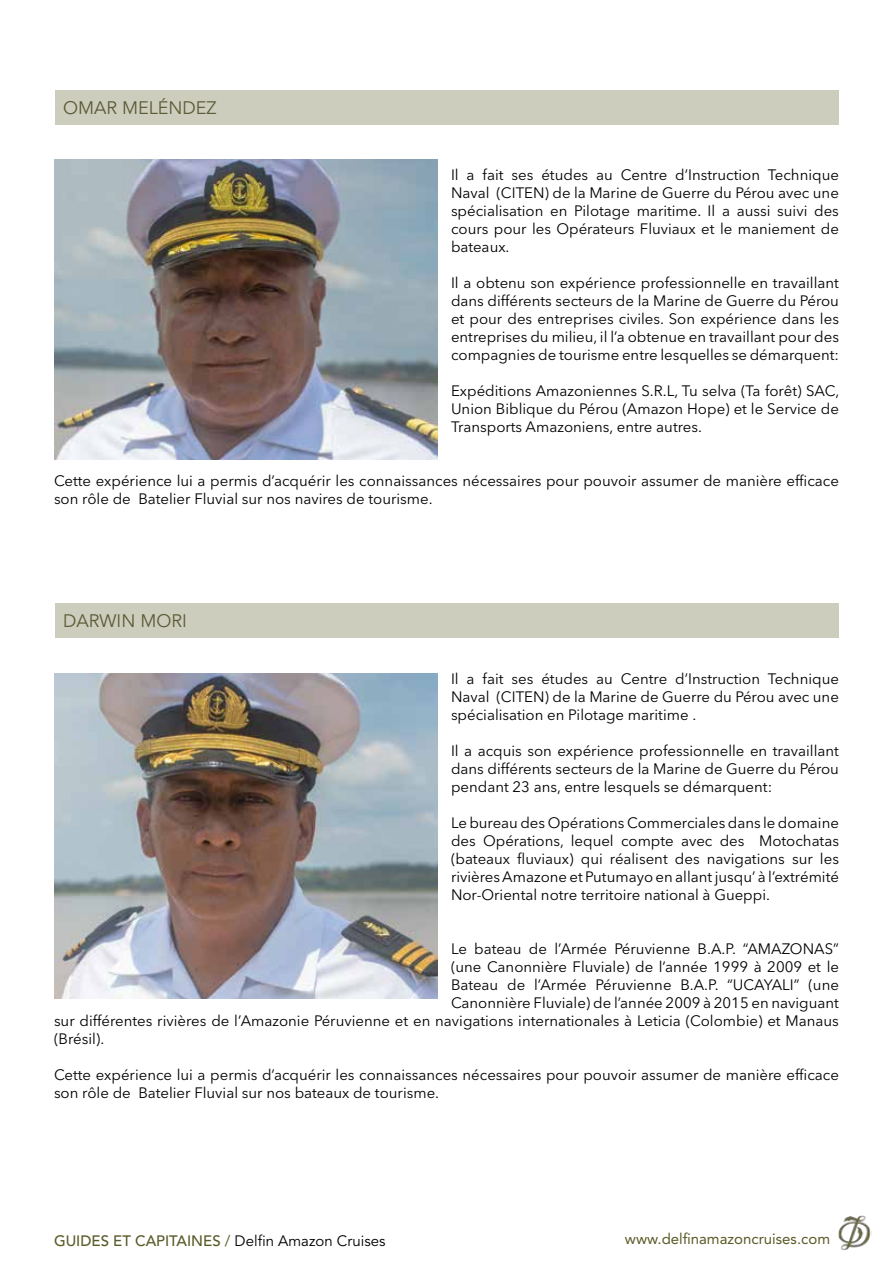
<style>
.page{position:relative;width:893px;height:1263px;background:#fff}
.page>*{position:absolute;margin:0;border:0;box-sizing:border-box;transform-origin:0 0}
.t1{font:18px "Avenir LT Std";color:#5d5c37}
.t2{font:15px/18px "Avenir Next LT Pro";color:#000;text-align:justify}
.t3{font:15px "Avenir LT Std";color:#000}
.t4{font:15px "Avenir LT Std";color:#5a5a28}
.s1{font-weight:500;color:#5a5a28}
.s2{color:#5a5a28}
</style>
<div class="page">
<img style="left:838px;top:1215px;width:33px;height:35px">
<div style="left:55px;top:603px;width:783px;height:35px;background:#cdcdbe"></div>
<img style="left:54px;top:673px;width:383px;height:325px">
<div style="left:55px;top:90px;width:783px;height:34px;background:#cdcdbe"></div>
<img style="left:54px;top:160px;width:383px;height:300px">
<p class="t1" style="left:63px;top:98px;width:155px">OMAR MELÉNDEZ</p>
<p class="t2" style="left:451px;top:166px;width:389px">Il a fait ses études au Centre d’Instruction Technique Naval (CITEN) de la Marine de Guerre du Pérou avec une spécialisation en Pilotage maritime. Il a aussi suivi des cours pour les Opérateurs Fluviaux et le maniement de bateaux.</p>
<p class="t2" style="left:451px;top:274px;width:390px">Il a obtenu son expérience professionnelle en travaillant dans différents secteurs de la Marine de Guerre du Pérou et pour des entreprises civiles. Son expérience dans les entreprises du milieu, il l’a obtenue en travaillant pour des compagnies de tourisme entre lesquelles se démarquent:</p>
<p class="t2" style="left:451px;top:382px;width:390px">Expéditions Amazoniennes S.R.L, Tu selva (Ta forêt) SAC, Union Biblique du Pérou (Amazon Hope) et le Service de Transports Amazoniens, entre autres.</p>
<p class="t2" style="left:54px;top:472px;width:786px">Cette expérience lui a permis d’acquérir les connaissances nécessaires pour pouvoir assumer de manière efficace son rôle de Batelier Fluvial sur nos navires de tourisme.</p>
<p class="t1" style="left:63px;top:611px;width:125px">DARWIN MORI</p>
<p class="t2" style="left:451px;top:670px;width:389px">Il a fait ses études au Centre d’Instruction Technique Naval (CITEN) de la Marine de Guerre du Pérou avec une spécialisation en Pilotage maritime .</p>
<p class="t2" style="left:451px;top:742px;width:390px">Il a acquis son expérience professionnelle en travaillant dans différents secteurs de la Marine de Guerre du Pérou pendant 23 ans, entre lesquels se démarquent:</p>
<p class="t2" style="left:451px;top:814px;width:389px">Le bureau des Opérations Commerciales dans le domaine des Opérations, lequel compte avec des Motochatas (bateaux fluviaux) qui réalisent des navigations sur les rivières Amazone et Putumayo en allant jusqu’ à l’extrémité Nor-Oriental notre territoire national à Gueppi.</p>
<p class="t2" style="left:451px;top:940px;width:389px">Le bateau de l’Armée Péruvienne B.A.P. “AMAZONAS”</p>
<p class="t2" style="left:451px;top:958px;width:390px">(une Canonnière Fluviale) de l’année 1999 à 2009 et le</p>
<p class="t2" style="left:451px;top:976px;width:389px">Bateau de l’Armée Péruvienne B.A.P. “UCAYALI” (une</p>
<p class="t2" style="left:451px;top:994px;width:389px">Canonnière Fluviale) de l’année 2009 à 2015 en naviguant</p>
<p class="t2" style="left:54px;top:1012px;width:786px">sur différentes rivières de l’Amazonie Péruvienne et en navigations internationales à Leticia (Colombie) et Manaus</p>
<p class="t2" style="left:54px;top:1030px;width:52px">(Brésil).</p>
<p class="t2" style="left:54px;top:1066px;width:786px">Cette expérience lui a permis d’acquérir les connaissances nécessaires pour pouvoir assumer de manière efficace son rôle de Batelier Fluvial sur nos bateaux de tourisme.</p>
<p class="t3" style="left:54px;top:1232px;width:333px"><span class="s1">GUIDES ET CAPITAINES</span> <span class="s2">/</span> Delfin Amazon Cruises</p>
<p class="t4" style="left:625px;top:1230px;width:207px">www.delfinamazoncruises.com</p>
</div>
